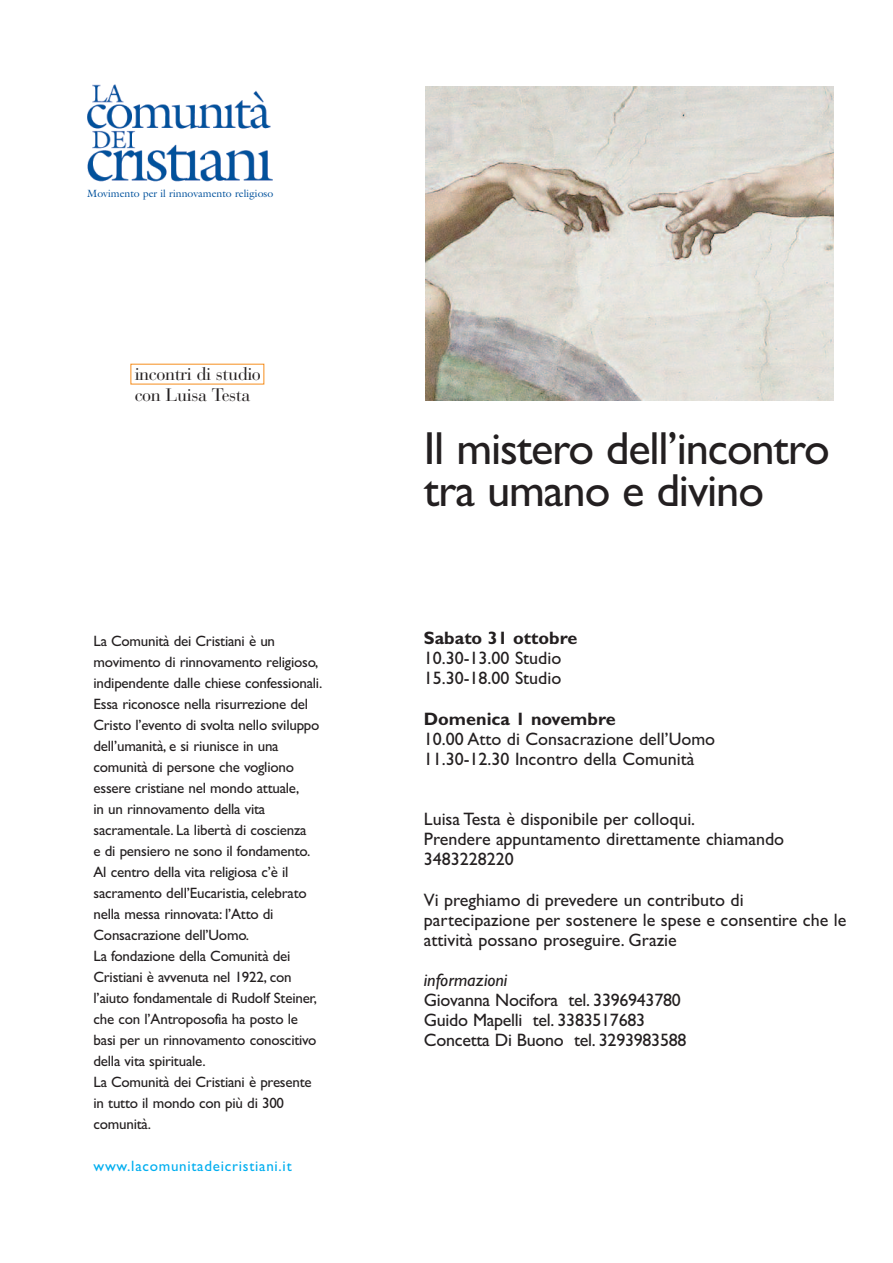
<style>
.page{position:relative;width:893px;height:1263px;background:#fff}
.page>*{position:absolute;margin:0;border:0;box-sizing:border-box;transform-origin:0 0}
.t1{font:46.5px/42px "Gill Sans";letter-spacing:-.025em;color:#231f20}
.t2{font:18px/20.1px "Gill Sans";color:#231f20}
.t3{font:700 18px "Gill Sans";color:#231f20}
.t4{font:18px/21px "Bauer Bodoni";letter-spacing:-.02em;color:#231f20}
.t5{font:italic 18px "Gill Sans";color:#231f20}
.t6{font:15px/21px "Gill Sans";letter-spacing:-.015em;color:#231f20}
.t7{font:15px "Gill Sans";letter-spacing:.05em;color:#00aeef}
.t8{font:10.5px "Galliard";color:#01519c}
</style>
<div class="page">
<img style="left:87px;top:85px;width:185px;height:97px">
<img style="left:425px;top:86px;width:408px;height:314px">
<p class="t8" style="left:87px;top:187px;width:187px">Movimento per il rinnovamento religioso</p>
<p class="t4" style="left:135px;top:365px;width:128px">incontri di studio con Luisa Testa</p>
<p class="t6" style="left:94px;top:630px;width:230px">La Comunità dei Cristiani è un movimento di rinnovamento religioso, indipendente dalle chiese confessionali.<br>Essa riconosce nella risurrezione del Cristo l’evento di svolta nello sviluppo dell’umanità, e si riunisce in una comunità di persone che vogliono essere cristiane nel mondo attuale,<br>in un rinnovamento della vita sacramentale. La libertà di coscienza<br>e di pensiero ne sono il fondamento.<br>Al centro della vita religiosa c’è il sacramento dell’Eucaristia, celebrato nella messa rinnovata: l’Atto di Consacrazione dell’Uomo.<br>La fondazione della Comunità dei Cristiani è avvenuta nel 1922, con l’aiuto fondamentale di Rudolf Steiner, che con l’Antroposofia ha posto le basi per un rinnovamento conoscitivo della vita spirituale.<br>La Comunità dei Cristiani è presente in tutto il mondo con più di 300 comunità.</p>
<p class="t7" style="left:94px;top:1157px;width:200px">www.lacomunitadeicristiani.it</p>
<h1 class="t1" style="left:424px;top:427px;width:407px">Il mistero dell’incontro tra umano e divino</h1>
<p class="t3" style="left:424px;top:631px;width:155px">Sabato 31 ottobre</p>
<p class="t2" style="left:424px;top:648px;width:139px">10.30-13.00 Studio<br>15.30-18.00 Studio</p>
<p class="t3" style="left:424px;top:712px;width:193px">Domenica 1 novembre</p>
<p class="t2" style="left:424px;top:728px;width:293px">10.00 Atto di Consacrazione dell’Uomo<br>11.30-12.30 Incontro della Comunità</p>
<p class="t2" style="left:424px;top:809px;width:362px">Luisa Testa è disponibile per colloqui.<br>Prendere appuntamento direttamente chiamando<br>3483228220</p>
<p class="t2" style="left:424px;top:889px;width:424px">Vi preghiamo di prevedere un contributo di partecipazione per sostenere le spese e consentire che le attività possano proseguire. Grazie</p>
<p class="t5" style="left:424px;top:973px;width:85px">informazioni</p>
<p class="t2" style="left:424px;top:990px;width:264px">Giovanna Nocifora tel. 3396943780<br>Guido Mapelli tel. 3383517683<br>Concetta Di Buono tel. 3293983588</p>
</div>
